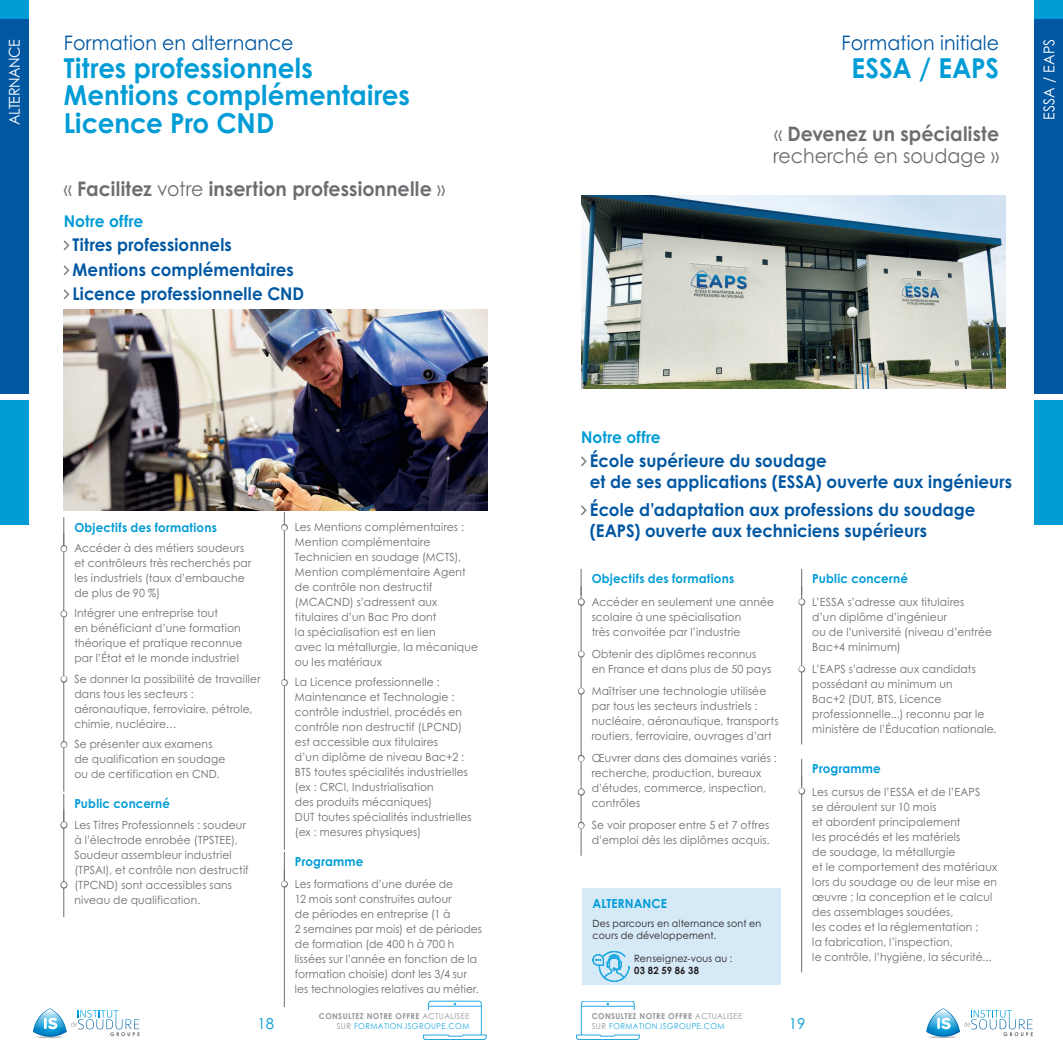
<style>
.page{position:relative;width:1063px;height:1063px;background:#fff}
.page>*{position:absolute;margin:0;border:0;box-sizing:border-box;transform-origin:0 0}
.t1{font:700 27.5px/27.5px "Century Gothic Pro";color:#009cd6;scale:.95 1}
.t2{font:700 20px "Century Gothic Pro";letter-spacing:.01em;color:#6c6d70;scale:.95 1}
.t3{font:20px/22.5px "Century Gothic Pro";color:#6c6d70;scale:.95 1}
.t4{font:20px "Century Gothic Pro";letter-spacing:.005em;color:#0157a2;scale:.95 1}
.t5{font:700 17.5px/24.5px "Century Gothic Pro";letter-spacing:.005em;color:#0157a2;scale:.95 1}
.t6{font:700 16.25px "Century Gothic Pro";letter-spacing:.005em;color:#009cd6;scale:.95 1}
.t7{font:15px "Century Gothic Pro";letter-spacing:-.025em;color:#fff;scale:.95 1}
.t8{font:15px "Century Gothic Pro";letter-spacing:.005em;color:#fff;scale:.95 1}
.t9{font:15px "Century Gothic Pro";color:#009cd6}
.t10{font:700 12.5px "Century Gothic Pro";letter-spacing:.015em;color:#009cd6;scale:.95 1}
.t11{font:11.25px/15px "Century Gothic Pro";letter-spacing:.015em;color:#6c6d70;scale:.95 1}
.t12{font:10px/12px "Century Gothic Pro";letter-spacing:.02em;color:#231f20;scale:.95 1}
.t13{font:700 10px "Century Gothic Pro";letter-spacing:.025em;color:#231f20;scale:.95 1}
.t14{font:8.12px/9.8px "Century Gothic Pro";letter-spacing:.05em;color:#24aae1;scale:.95 1}
.t15{font:700 8.12px "Century Gothic Pro";letter-spacing:.05em;color:#939598;scale:.95 1}
.s1{font-weight:700}
.s2{font-weight:400}
.s3{font-weight:700;color:#939598}
.s4{color:#939598}
</style>
<div class="page">
<svg style="left:576px;top:1001px;width:64px;height:39px"></svg>
<svg style="left:423px;top:1001px;width:64px;height:39px"></svg>
<div style="left:591px;top:1012px;width:174px;height:18px;background:#fff"></div>
<div style="left:296px;top:1012px;width:174px;height:18px;background:#fff"></div>
<svg style="left:33px;top:1008px;width:107px;height:30px"></svg>
<svg style="left:926px;top:1008px;width:107px;height:30px"></svg>
<div style="left:1035px;top:0;width:28px;height:393px;background:#0157a2"></div>
<div style="left:0;top:0;width:28px;height:393px;background:#0157a2"></div>
<hr style="left:581px;top:587px;width:1px;height:269px;background:#6c6d70">
<hr style="left:801px;top:587px;width:1px;height:157px;background:#6c6d70">
<hr style="left:801px;top:777px;width:1px;height:195px;background:#6c6d70">
<div style="left:0;top:400px;width:28px;height:124px;background:#009cd6"></div>
<div style="left:0;top:0;width:28px;height:19px;background:#009cd6"></div>
<div style="left:1035px;top:0;width:28px;height:19px;background:#009cd6"></div>
<div style="left:1035px;top:400px;width:28px;height:124px;background:#009cd6"></div>
<hr style="left:64px;top:517px;width:1px;height:32px;background:#6c6d70">
<hr style="left:64px;top:533px;width:1px;height:259px;background:#6c6d70">
<hr style="left:64px;top:794px;width:1px;height:32px;background:#6c6d70">
<hr style="left:64px;top:810px;width:1px;height:107px;background:#6c6d70">
<hr style="left:284px;top:512px;width:1px;height:338px;background:#6c6d70">
<hr style="left:284px;top:852px;width:1px;height:32px;background:#6c6d70">
<hr style="left:284px;top:870px;width:1px;height:137px;background:#6c6d70">
<img style="left:64px;top:309px;width:424px;height:202px">
<img style="left:581px;top:196px;width:424px;height:192px">
<div style="left:582px;top:888px;width:198px;height:97px;background:#d6e9f7"></div>
<svg style="left:592px;top:951px;width:37px;height:31px"></svg>
<svg style="left:580px;top:651px;width:2px;height:6px"></svg>
<svg style="left:580px;top:688px;width:2px;height:6px"></svg>
<svg style="left:580px;top:569px;width:2px;height:36px"></svg>
<svg style="left:801px;top:569px;width:2px;height:36px"></svg>
<svg style="left:801px;top:666px;width:2px;height:6px"></svg>
<svg style="left:580px;top:789px;width:2px;height:6px"></svg>
<svg style="left:801px;top:759px;width:2px;height:35px"></svg>
<svg style="left:63px;top:611px;width:2px;height:6px"></svg>
<svg style="left:63px;top:676px;width:2px;height:6px"></svg>
<svg style="left:63px;top:822px;width:2px;height:6px"></svg>
<svg style="left:63px;top:882px;width:2px;height:6px"></svg>
<h2 class="t4" style="left:64px;top:31px;width:243px">Formation en alternance</h2>
<h1 class="t1" style="left:64px;top:54px;width:366px">Titres professionnels<br>Mentions complémentaires<br>Licence Pro CND</h1>
<h2 class="t4" style="left:841px;top:31px;width:168px">Formation initiale</h2>
<h1 class="t1" style="left:852px;top:54px;width:157px">ESSA / EAPS</h1>
<h3 class="t7" style="left:5px;top:125px;width:92px;rotate:-90deg">ALTERNANCE</h3>
<h3 class="t8" style="left:1040px;top:120px;width:86px;rotate:-90deg">ESSA / EAPS</h3>
<h2 class="t3" style="left:773px;top:122px;width:239px">« <span class="s1">Devenez un spécialiste </span>recherché en soudage »</h2>
<h2 class="t2" style="left:64px;top:177px;width:403px"><span class="s2">«</span> Facilitez <span class="s2">votre</span> insertion professionnelle <span class="s2">»</span></h2>
<h3 class="t6" style="left:64px;top:211px;width:85px">Notre offre</h3>
<h3 class="t5" style="left:73px;top:232px;width:245px">Titres professionnels<br>Mentions complémentaires<br>Licence professionnelle CND</h3>
<p class="t10" style="left:74px;top:519px;width:151px">Objectifs des formations</p>
<p class="t11" style="left:74px;top:540px;width:188px">Accéder à des métiers soudeurs et contrôleurs très recherchés par les industriels (taux d’embauche de plus de 90 %)</p>
<p class="t11" style="left:74px;top:606px;width:178px">Intégrer une entreprise tout<br>en bénéficiant d’une formation théorique et pratique reconnue par l’État et le monde industriel</p>
<p class="t11" style="left:74px;top:671px;width:198px">Se donner la possibilité de travailler dans tous les secteurs : aéronautique, ferroviaire, pétrole, chimie, nucléaire…</p>
<p class="t11" style="left:74px;top:736px;width:160px">Se présenter aux examens de qualification en soudage ou de certification en CND.</p>
<p class="t10" style="left:74px;top:796px;width:102px">Public concerné</p>
<p class="t11" style="left:74px;top:817px;width:185px">Les Titres Professionnels : soudeur à l’électrode enrobée (TPSTEE),<br>Soudeur assembleur industriel (TPSAI), et contrôle non destructif (TPCND) sont accessibles sans niveau de qualification.</p>
<p class="t11" style="left:295px;top:519px;width:194px">Les Mentions complémentaires :<br>Mention complémentaire<br>Technicien en soudage (MCTS),<br>Mention complémentaire Agent de contrôle non destructif (MCACND) s’adressent aux titulaires d’un Bac Pro dont<br>la spécialisation est en lien<br>avec la métallurgie, la mécanique ou les matériaux</p>
<p class="t11" style="left:295px;top:674px;width:188px">La Licence professionnelle :<br>Maintenance et Technologie : contrôle industriel, procédés en contrôle non destructif (LPCND) est accessible aux titulaires<br>d’un diplôme de niveau Bac+2 :<br>BTS toutes spécialités industrielles (ex : CRCI, Industrialisation<br>des produits mécaniques)<br>DUT toutes spécialités industrielles (ex : mesures physiques)</p>
<p class="t10" style="left:295px;top:854px;width:74px">Programme</p>
<p class="t11" style="left:295px;top:877px;width:198px">Les formations d’une durée de<br>12 mois sont construites autour<br>de périodes en entreprise (1 à<br>2 semaines par mois) et de périodes de formation (de 400 h à 700 h lissées sur l’année en fonction de la formation choisie) dont les 3/4 sur les technologies relatives au métier.</p>
<h3 class="t6" style="left:581px;top:427px;width:85px">Notre offre</h3>
<h3 class="t5" style="left:590px;top:450px;width:446px;line-height:21px">École supérieure du soudage<br>et de ses applications (ESSA) ouverte aux ingénieurs</h3>
<h3 class="t5" style="left:590px;top:499px;width:408px;line-height:21px">École d’adaptation aux professions du soudage (EAPS) ouverte aux techniciens supérieurs</h3>
<p class="t10" style="left:592px;top:571px;width:151px">Objectifs des formations</p>
<p class="t11" style="left:592px;top:594px;width:194px">Accéder en seulement une année scolaire à une spécialisation<br>très convoitée par l’industrie</p>
<p class="t11" style="left:592px;top:646px;width:191px">Obtenir des diplômes reconnus en France et dans plus de 50 pays</p>
<p class="t11" style="left:592px;top:683px;width:198px">Maîtriser une technologie utilisée par tous les secteurs industriels : nucléaire, aéronautique, transports routiers, ferroviaire, ouvrages d’art</p>
<p class="t11" style="left:592px;top:750px;width:196px">Œuvrer dans des domaines variés : recherche, production, bureaux d’études, commerce, inspection, contrôles</p>
<p class="t11" style="left:592px;top:817px;width:189px">Se voir proposer entre 5 et 7 offres d’emploi dès les diplômes acquis.</p>
<p class="t10" style="left:593px;top:896px;width:80px">ALTERNANCE</p>
<p class="t12" style="left:593px;top:918px;width:179px">Des parcours en alternance sont en cours de développement.</p>
<p class="t12" style="left:634px;top:952px;width:105px">Renseignez-vous au :</p>
<p class="t13" style="left:634px;top:964px;width:70px">03 82 59 86 38</p>
<p class="t10" style="left:812px;top:571px;width:102px">Public concerné</p>
<p class="t11" style="left:812px;top:594px;width:191px">L’ESSA s’adresse aux titulaires<br>d’un diplôme d’ingénieur<br>ou de l’université (niveau d’entrée<br>Bac+4 minimum)</p>
<p class="t11" style="left:812px;top:661px;width:195px">L’EAPS s’adresse aux candidats possédant au minimum un<br>Bac+2 (DUT, BTS, Licence professionnelle...) reconnu par le ministère de l’Éducation nationale.</p>
<p class="t10" style="left:812px;top:761px;width:74px">Programme</p>
<p class="t11" style="left:812px;top:784px;width:196px">Les cursus de l’ESSA et de l’EAPS<br>se déroulent sur 10 mois<br>et abordent principalement<br>les procédés et les matériels<br>de soudage, la métallurgie<br>et le comportement des matériaux lors du soudage ou de leur mise en œuvre ; la conception et le calcul des assemblages soudées,<br>les codes et la réglementation ;<br>la fabrication, l’inspection,<br>le contrôle, l’hygiène, la sécurité...</p>
<p class="t15" style="left:319px;top:1011px;width:160px">CONSULTEZ NOTRE OFFRE <span class="s2">ACTUALISÉE</span></p>
<p class="t14" style="left:592px;top:1011px;width:160px"><span class="s3">CONSULTEZ NOTRE OFFRE</span> <span class="s4">ACTUALISÉE<br>SUR</span> FORMATION.ISGROUPE.COM</p>
<h3 class="t9" style="left:257px;top:1014px;width:18px">18</h3>
<p class="t14" style="left:337px;top:1021px;width:141px"><span class="s4">SUR</span> FORMATION.ISGROUPE.COM</p>
<h3 class="t9" style="left:789px;top:1014px;width:18px">19</h3>
</div>
